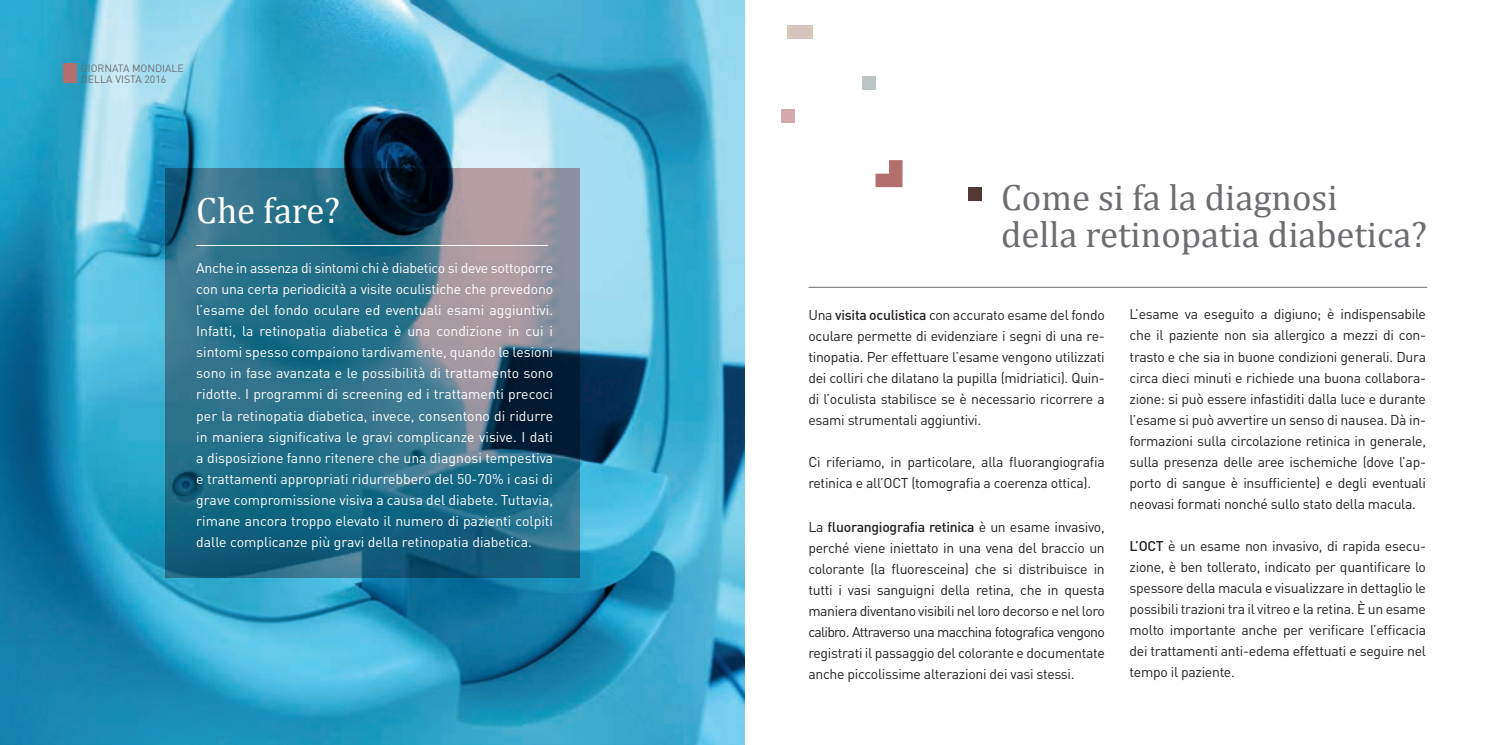
<style>
.page{position:relative;width:1489px;height:745px;background:#fff}
.page>*{position:absolute;margin:0;border:0;box-sizing:border-box;transform-origin:0 0}
.t1{font:36.75px/36.8px "Cambria";color:#6c6d70}
.t2{font:36.75px "Cambria";color:#fff}
.t3{font:14px/21px "DIN";letter-spacing:-.02em;color:#231f20;text-align:justify}
.t4{font:14px/21px "DIN";color:#fff;text-align:justify}
.t5{font:10.5px/11.4px "DIN";color:#6c6d70}
.s1{font-weight:500}
</style>
<div class="page">
<img style="left:0;top:0;width:744px;height:744px">
<div style="left:63px;top:63px;width:13px;height:20px;background:#b36f6e"></div>
<svg style="left:165px;top:167px;width:414px;height:410px;background:#376c83"></svg>
<hr style="left:196px;top:245px;width:352px;height:1px;background:#fff">
<div style="left:862px;top:76px;width:13px;height:13px;background:#bcc5c4"></div>
<div style="left:968px;top:187px;width:13px;height:13px;background:#513835"></div>
<svg style="left:875px;top:160px;width:27px;height:27px"></svg>
<div style="left:781px;top:109px;width:13px;height:14px;background:#d5a8aa"></div>
<hr style="left:808px;top:287px;width:618px;height:1px;background:#6c6d70">
<div style="left:787px;top:25px;width:25px;height:13px;background:#d6c4bb"></div>
<p class="t5" style="left:81px;top:62px;width:104px">GIORNATA MONDIALE<br>DELLA VISTA 2016</p>
<h1 class="t2" style="left:196px;top:188px;width:145px">Che fare?</h1>
<p class="t4" style="left:196px;top:257px;width:358px">Anche in assenza di sintomi chi è diabetico si deve sottoporre con una certa periodicità a visite oculistiche che prevedono l’esame del fondo oculare ed eventuali esami aggiuntivi.<br>Infatti, la retinopatia diabetica è una condizione in cui i sintomi spesso compaiono tardivamente, quando le lesioni sono in fase avanzata e le possibilità di trattamento sono ridotte. I programmi di screening ed i trattamenti precoci per la retinopatia diabetica, invece, consentono di ridurre in maniera significativa le gravi complicanze visive. I dati a disposizione fanno ritenere che una diagnosi tempestiva e trattamenti appropriati ridurrebbero del 50-70% i casi di grave compromissione visiva a causa del diabete. Tuttavia, rimane ancora troppo elevato il numero di pazienti colpiti dalle complicanze più gravi della retinopatia diabetica.</p>
<h1 class="t1" style="left:1001px;top:179px;width:427px">Come si fa la diagnosi<br>della retinopatia diabetica?</h1>
<p class="t3" style="left:808px;top:303px;width:298px">Una <span class="s1">visita oculistica</span> con accurato esame del fondo oculare permette di evidenziare i segni di una re&shy;tinopatia. Per effettuare l’esame vengono utilizzati dei colliri che dilatano la pupilla (midriatici). Quin&shy;di l’oculista stabilisce se è necessario ricorrere a esami strumentali aggiuntivi.</p>
<p class="t3" style="left:808px;top:450px;width:298px">Ci riferiamo, in particolare, alla fluorangiografia retinica e all’OCT (tomografia a coerenza ottica).</p>
<p class="t3" style="left:808px;top:515px;width:298px">La <span class="s1">fluorangiografia retinica</span> è un esame invasivo, perché viene iniettato in una vena del braccio un colorante (la fluoresceina) che si distribuisce in tutti i vasi sanguigni della retina, che in questa maniera diventano visibili nel loro decorso e nel loro calibro. Attraverso una macchina fotografica vengono registrati il passaggio del colorante e documentate anche piccolissime alterazioni dei vasi stessi.</p>
<p class="t3" style="left:1129px;top:303px;width:298px">L’esame va eseguito a digiuno; è indispensabile che il paziente non sia allergico a mezzi di con&shy;trasto e che sia in buone condizioni generali. Dura circa dieci minuti e richiede una buona collabora&shy;zione: si può essere infastiditi dalla luce e durante l’esame si può avvertire un senso di nausea. Dà in&shy;formazioni sulla circolazione retinica in generale, sulla presenza delle aree ischemiche (dove l’ap&shy;porto di sangue è insufficiente) e degli eventuali neovasi formati nonché sullo stato della macula.</p>
<p class="t3" style="left:1129px;top:534px;width:298px"><span class="s1">L’OCT</span> è un esame non invasivo, di rapida esecu&shy;zione, è ben tollerato, indicato per quantificare lo spessore della macula e visualizzare in dettaglio le possibili trazioni tra il vitreo e la retina. È un esame molto importante anche per verificare l’efficacia dei trattamenti anti-edema effettuati e seguire nel tempo il paziente.</p>
</div>
